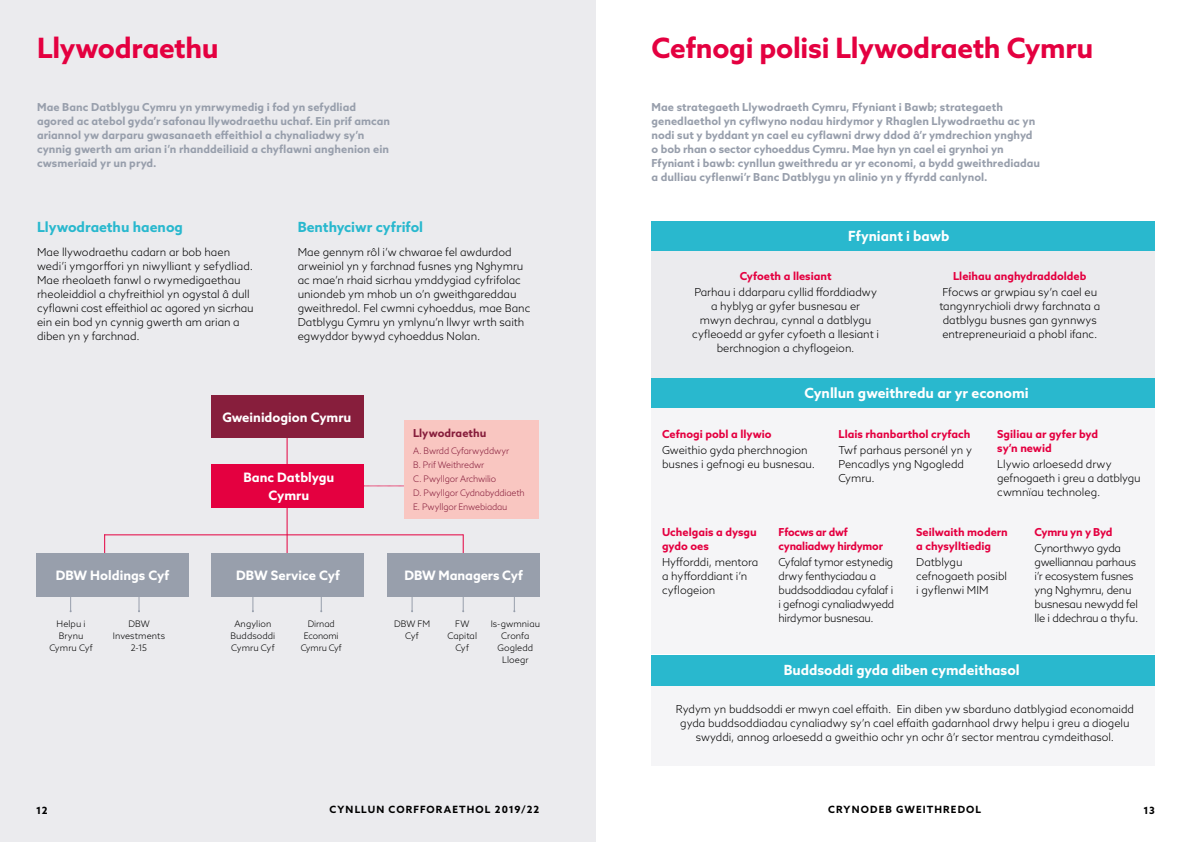
<style>
.page{position:relative;width:1191px;height:842px;background:#fff}
.page>*{position:absolute;margin:0;border:0;box-sizing:border-box;transform-origin:0 0}
.t1{font:700 28px "Azo Sans";letter-spacing:-.01em;color:#e40040}
.t2{font:700 14px "Azo Sans";color:#fff}
.t3{font:700 14px "Azo Sans";color:#29b8ce}
.t4{font:700 13px/17.7px "Azo Sans";color:#fff;text-align:center}
.t5{font:300 11px/14px "Azo Sans";letter-spacing:-.005em;color:#000}
.t6{font:700 11px/14px "Azo Sans";letter-spacing:.005em;color:#989fac}
.t7{font:300 11px/14px "Azo Sans";letter-spacing:-.025em;color:#000}
.t8{font:700 11px/14px "Azo Sans";color:#e40040}
.t9{font:700 11px/14px "Azo Sans";letter-spacing:-.02em;color:#e40040}
.t10{font:700 11px "Azo Sans";letter-spacing:.005em;color:#871e3c}
.t11{font:700 10px "Azo Sans";letter-spacing:.115em;color:#000}
.t12{font:300 9px/12px "Azo Sans";letter-spacing:.005em;color:#000;text-align:center}
.t13{font:300 9px/14px "Azo Sans";letter-spacing:-.015em;color:#871e3c}
.t14{font:300 9px/12px "Azo Sans";letter-spacing:-.015em;color:#000;text-align:center}
</style>
<div class="page">
<div style="left:0;top:0;width:595px;height:842px;background:#ebebee"></div>
<hr style="left:287px;top:438px;width:1px;height:115px;background:#e40040">
<svg style="left:104px;top:534px;width:1px;height:19px"></svg>
<svg style="left:463px;top:534px;width:1px;height:19px"></svg>
<hr style="left:104px;top:535px;width:359px;height:1px;background:#e40040">
<svg style="left:363px;top:486px;width:41px;height:1px"></svg>
<svg style="left:70px;top:597px;width:2px;height:15px"></svg>
<svg style="left:252px;top:597px;width:2px;height:15px"></svg>
<svg style="left:462px;top:597px;width:2px;height:15px"></svg>
<svg style="left:411px;top:597px;width:2px;height:15px"></svg>
<svg style="left:138px;top:597px;width:2px;height:15px"></svg>
<svg style="left:320px;top:597px;width:2px;height:15px"></svg>
<svg style="left:513px;top:597px;width:2px;height:15px"></svg>
<div style="left:211px;top:395px;width:152px;height:43px;background:#871e3c"></div>
<div style="left:211px;top:465px;width:152px;height:43px;background:#e40040"></div>
<div style="left:404px;top:420px;width:135px;height:99px;background:#f9c6c1"></div>
<div style="left:211px;top:553px;width:152px;height:44px;background:#989fac"></div>
<div style="left:36px;top:553px;width:152px;height:44px;background:#989fac"></div>
<div style="left:387px;top:553px;width:152px;height:44px;background:#989fac"></div>
<div style="left:651px;top:686px;width:504px;height:80px;background:#f5f5f7"></div>
<div style="left:651px;top:655px;width:504px;height:31px;background:#29b8ce"></div>
<div style="left:651px;top:221px;width:504px;height:30px;background:#29b8ce"></div>
<div style="left:651px;top:378px;width:504px;height:31px;background:#29b8ce"></div>
<div style="left:651px;top:251px;width:504px;height:127px;background:#ebebee"></div>
<div style="left:651px;top:408px;width:504px;height:246px;background:#f5f5f7"></div>
<h1 class="t1" style="left:37px;top:30px;width:183px">Llywodraethu</h1>
<h1 class="t1" style="left:651px;top:30px;width:443px">Cefnogi polisi Llywodraeth Cymru</h1>
<p class="t6" style="left:37px;top:100px;width:354px">Mae Banc Datblygu Cymru yn ymrwymedig i fod yn sefydliad agored ac atebol gyda’r safonau llywodraethu uchaf. Ein prif amcan ariannol yw darparu gwasanaeth effeithiol a chynaliadwy sy’n cynnig gwerth am arian i’n rhanddeiliaid a chyflawni anghenion ein cwsmeriaid yr un pryd.</p>
<p class="t6" style="left:651px;top:100px;width:390px">Mae strategaeth Llywodraeth Cymru, Ffyniant i Bawb; strategaeth genedlaethol yn cyflwyno nodau hirdymor y Rhaglen Llywodraethu ac yn nodi sut y byddant yn cael eu cyflawni drwy ddod â’r ymdrechion ynghyd o bob rhan o sector cyhoeddus Cymru. Mae hyn yn cael ei grynhoi yn Ffyniant i bawb: cynllun gweithredu ar yr economi, a bydd gweithrediadau a dulliau cyflenwi’r Banc Datblygu yn alinio yn y ffyrdd canlynol.</p>
<p class="t3" style="left:37px;top:218px;width:147px">Llywodraethu haenog</p>
<p class="t5" style="left:37px;top:245px;width:218px">Mae llywodraethu cadarn ar bob haen wedi’i ymgorffori yn niwylliant y sefydliad.<br>Mae rheolaeth fanwl o rwymedigaethau rheoleiddiol a chyfreithiol yn ogystal â dull cyflawni cost effeithiol ac agored yn sicrhau ein ein bod yn cynnig gwerth am arian a diben yn y farchnad.</p>
<p class="t3" style="left:298px;top:218px;width:127px">Benthyciwr cyfrifol</p>
<p class="t5" style="left:298px;top:245px;width:234px">Mae gennym rôl i’w chwarae fel awdurdod arweiniol yn y farchnad fusnes yng Nghymru ac mae’n rhaid sicrhau ymddygiad cyfrifolac uniondeb ym mhob un o’n gweithgareddau gweithredol. Fel cwmni cyhoeddus, mae Banc Datblygu Cymru yn ymlynu’n llwyr wrth saith egwyddor bywyd cyhoeddus Nolan.</p>
<p class="t2" style="left:848px;top:226px;width:103px">Ffyniant i bawb</p>
<p class="t8" style="left:739px;top:269px;width:93px">Cyfoeth a llesiant</p>
<p class="t5" style="left:692px;top:285px;width:188px;text-align:center">Parhau i ddarparu cyllid fforddiadwy a hyblyg ar gyfer busnesau er<br>mwyn dechrau, cynnal a datblygu cyfleoedd ar gyfer cyfoeth a llesiant i berchnogion a chyflogeion.</p>
<p class="t8" style="left:953px;top:269px;width:135px">Lleihau anghydraddoldeb</p>
<p class="t5" style="left:939px;top:285px;width:162px;text-align:center">Ffocws ar grwpiau sy’n cael eu tangynrychioli drwy farchnata a datblygu busnes gan gynnwys entrepreneuriaid a phobl ifanc.</p>
<p class="t4" style="left:222px;top:408px;width:131px">Gweinidogion Cymru</p>
<p class="t4" style="left:243px;top:469px;width:92px">Banc Datblygu<br>Cymru</p>
<p class="t10" style="left:413px;top:425px;width:75px">Llywodraethu</p>
<p class="t13" style="left:413px;top:443px;width:113px">A. Bwrdd Cyfarwyddwyr<br>B. Prif Weithredwr<br>C. Pwyllgor Archwilio<br>D. Pwyllgor Cydnabyddiaeth<br>E. Pwyllgor Enwebiadau</p>
<p class="t4" style="left:56px;top:566px;width:115px">DBW Holdings Cyf</p>
<p class="t4" style="left:236px;top:566px;width:105px">DBW Service Cyf</p>
<p class="t4" style="left:404px;top:566px;width:120px">DBW Managers Cyf</p>
<p class="t12" style="left:49px;top:618px;width:45px">Helpu i<br>Brynu<br>Cymru Cyf</p>
<p class="t12" style="left:230px;top:618px;width:46px">Angylion<br>Buddsoddi<br>Cymru Cyf</p>
<p class="t12" style="left:394px;top:618px;width:38px">DBW FM<br>Cyf</p>
<p class="t12" style="left:113px;top:618px;width:54px">DBW<br>Investments<br>2-15</p>
<p class="t14" style="left:301px;top:618px;width:43px">Dirnad<br>Economi<br>Cymru Cyf</p>
<p class="t12" style="left:447px;top:618px;width:31px">FW<br>Capital<br>Cyf</p>
<p class="t12" style="left:491px;top:618px;width:51px">Is-gwmniau<br>Cronfa<br>Gogledd<br>Lloegr</p>
<p class="t2" style="left:804px;top:384px;width:226px">Cynllun gweithredu ar yr economi</p>
<p class="t8" style="left:662px;top:426px;width:111px">Cefnogi pobl a llywio</p>
<p class="t5" style="left:662px;top:443px;width:155px">Gweithio gyda pherchnogion busnes i gefnogi eu busnesau.</p>
<p class="t8" style="left:838px;top:426px;width:133px">Llais rhanbarthol cryfach</p>
<p class="t5" style="left:838px;top:443px;width:135px">Twf parhaus personél yn y<br>Pencadlys yng Ngogledd<br>Cymru.</p>
<p class="t8" style="left:997px;top:426px;width:102px">Sgiliau ar gyfer byd sy’n newid</p>
<p class="t5" style="left:997px;top:457px;width:145px">Llywio arloesedd drwy gefnogaeth i greu a datblygu cwmnïau technoleg.</p>
<p class="t8" style="left:662px;top:524px;width:96px">Uchelgais a dysgu gydo oes</p>
<p class="t5" style="left:662px;top:554px;width:98px">Hyfforddi, mentora a hyfforddiant i’n cyflogeion</p>
<p class="t9" style="left:778px;top:524px;width:106px">Ffocws ar dwf cynaliadwy hirdymor</p>
<p class="t7" style="left:778px;top:554px;width:117px">Cyfalaf tymor estynedig drwy fenthyciadau a buddsoddiadau cyfalaf i i gefnogi cynaliadwyedd hirdymor busnesau.</p>
<p class="t8" style="left:916px;top:524px;width:93px">Seilwaith modern a chysylltiedig</p>
<p class="t5" style="left:916px;top:554px;width:92px">Datblygu cefnogaeth posibl i gyflenwi MIM</p>
<p class="t9" style="left:1034px;top:524px;width:79px">Cymru yn y Byd</p>
<p class="t7" style="left:1034px;top:540px;width:105px">Cynorthwyo gyda gwelliannau parhaus i’r ecosystem fusnes yng Nghymru, denu busnesau newydd fel lle i ddechrau a thyfu.</p>
<p class="t2" style="left:784px;top:661px;width:237px">Buddsoddi gyda diben cymdeithasol</p>
<p class="t5" style="left:676px;top:702px;width:459px;text-align:center">Rydym yn buddsoddi er mwyn cael effaith. Ein diben yw sbarduno datblygiad economaidd gyda buddsoddiadau cynaliadwy sy’n cael effaith gadarnhaol drwy helpu i greu a diogelu swyddi, annog arloesedd a gweithio ochr yn ochr â’r sector mentrau cymdeithasol.</p>
<p class="t11" style="left:36px;top:803px;width:13px">12</p>
<p class="t11" style="left:329px;top:803px;width:211px">CYNLLUN CORFFORAETHOL 2019/22</p>
<p class="t11" style="left:828px;top:803px;width:154px">CRYNODEB GWEITHREDOL</p>
<p class="t11" style="left:1143px;top:803px;width:13px">13</p>
</div>
